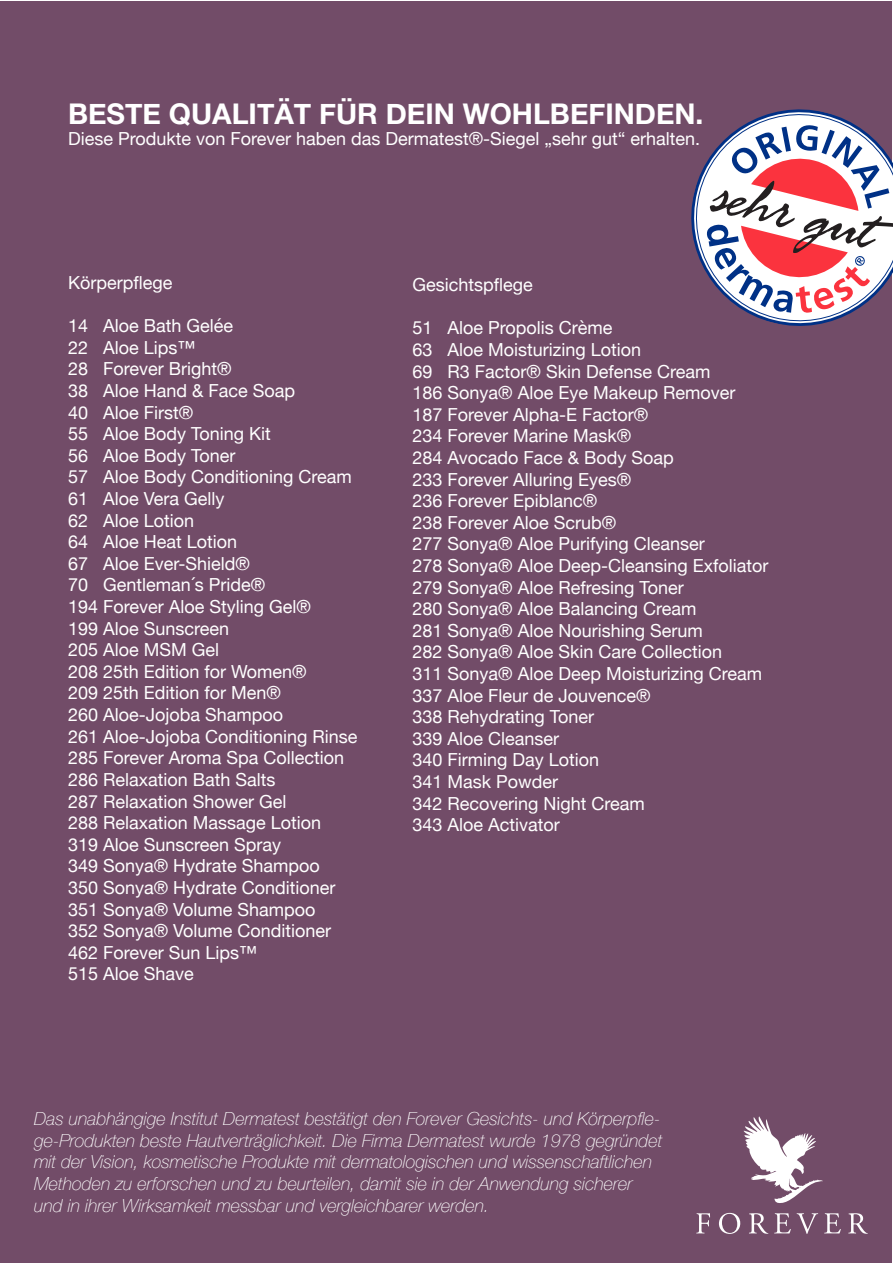
<style>
.page{position:relative;width:893px;height:1263px;background:#fff}
.page>*{position:absolute;margin:0;border:0;box-sizing:border-box;transform-origin:0 0}
.t1{font:700 28.5px "Helvetica Neue";color:#fff}
.t2{font:18px "Helvetica Neue";color:#fff}
.t3{font:italic 100 18px/21.6px "Helvetica Neue";color:#fff}
</style>
<div class="page">
<div style="left:1px;top:1px;width:891px;height:1261px;background:#724c68"></div>
<svg style="left:691px;top:109px;width:164px;height:217px"></svg>
<svg style="left:706px;top:125px;width:187px;height:188px;background:#c9a6b4"></svg>
<svg style="left:696px;top:1213px;width:14px;height:20px"></svg>
<svg style="left:719px;top:1213px;width:21px;height:21px"></svg>
<svg style="left:749px;top:1213px;width:19px;height:21px"></svg>
<svg style="left:774px;top:1213px;width:17px;height:20px"></svg>
<svg style="left:797px;top:1213px;width:21px;height:21px"></svg>
<svg style="left:824px;top:1213px;width:17px;height:20px"></svg>
<svg style="left:848px;top:1213px;width:20px;height:21px"></svg>
<svg style="left:743px;top:1116px;width:80px;height:87px"></svg>
<p class="t1" style="left:68px;top:91px;width:637px">BESTE QUALITÄT FÜR DEIN WOHLBEFINDEN.</p>
<p class="t2" style="left:68px;top:126px;width:634px">Diese Produkte von Forever haben das Dermatest®-Siegel „sehr gut“ erhalten.</p>
<p class="t2" style="left:68px;top:270px;width:106px">Körperpflege</p>
<p class="t2" style="left:68px;top:313px;width:167px">14 Aloe Bath Gelée</p>
<p class="t2" style="left:68px;top:334px;width:129px">22 Aloe Lips™</p>
<p class="t2" style="left:68px;top:356px;width:165px">28 Forever Bright®</p>
<p class="t2" style="left:68px;top:378px;width:229px">38 Aloe Hand &amp; Face Soap</p>
<p class="t2" style="left:68px;top:399px;width:127px">40 Aloe First®</p>
<p class="t2" style="left:68px;top:421px;width:204px">55 Aloe Body Toning Kit</p>
<p class="t2" style="left:68px;top:442px;width:169px">56 Aloe Body Toner</p>
<p class="t2" style="left:68px;top:464px;width:285px">57 Aloe Body Conditioning Cream</p>
<p class="t2" style="left:68px;top:486px;width:158px">61 Aloe Vera Gelly</p>
<p class="t2" style="left:68px;top:507px;width:128px">62 Aloe Lotion</p>
<p class="t2" style="left:68px;top:529px;width:171px">64 Aloe Heat Lotion</p>
<p class="t2" style="left:68px;top:550px;width:183px">67 Aloe Ever-Shield®</p>
<p class="t2" style="left:68px;top:572px;width:199px">70 Gentleman´s Pride®</p>
<p class="t2" style="left:68px;top:594px;width:244px">194 Forever Aloe Styling Gel®</p>
<p class="t2" style="left:68px;top:615px;width:163px">199 Aloe Sunscreen</p>
<p class="t2" style="left:68px;top:637px;width:153px">205 Aloe MSM Gel</p>
<p class="t2" style="left:68px;top:658px;width:240px">208 25th Edition for Women®</p>
<p class="t2" style="left:68px;top:680px;width:214px">209 25th Edition for Men®</p>
<p class="t2" style="left:68px;top:702px;width:217px">260 Aloe-Jojoba Shampoo</p>
<p class="t2" style="left:68px;top:723px;width:291px">261 Aloe-Jojoba Conditioning Rinse</p>
<p class="t2" style="left:68px;top:745px;width:278px">285 Forever Aroma Spa Collection</p>
<p class="t2" style="left:68px;top:766px;width:209px">286 Relaxation Bath Salts</p>
<p class="t2" style="left:68px;top:788px;width:220px">287 Relaxation Shower Gel</p>
<p class="t2" style="left:68px;top:810px;width:255px">288 Relaxation Massage Lotion</p>
<p class="t2" style="left:68px;top:831px;width:215px">319 Aloe Sunscreen Spray</p>
<p class="t2" style="left:68px;top:853px;width:253px">349 Sonya® Hydrate Shampoo</p>
<p class="t2" style="left:68px;top:874px;width:269px">350 Sonya® Hydrate Conditioner</p>
<p class="t2" style="left:68px;top:896px;width:249px">351 Sonya® Volume Shampoo</p>
<p class="t2" style="left:68px;top:918px;width:265px">352 Sonya® Volume Conditioner</p>
<p class="t2" style="left:68px;top:939px;width:190px">462 Forever Sun Lips™</p>
<p class="t2" style="left:68px;top:961px;width:127px">515 Aloe Shave</p>
<p class="t2" style="left:413px;top:272px;width:122px">Gesichtspflege</p>
<p class="t2" style="left:413px;top:315px;width:202px">51 Aloe Propolis Crème</p>
<p class="t2" style="left:413px;top:337px;width:230px">63 Aloe Moisturizing Lotion</p>
<p class="t2" style="left:413px;top:358px;width:299px">69 R3 Factor® Skin Defense Cream</p>
<p class="t2" style="left:413px;top:380px;width:324px">186 Sonya® Aloe Eye Makeup Remover</p>
<p class="t2" style="left:413px;top:401px;width:237px">187 Forever Alpha-E Factor®</p>
<p class="t2" style="left:413px;top:423px;width:220px">234 Forever Marine Mask®</p>
<p class="t2" style="left:413px;top:445px;width:263px">284 Avocado Face &amp; Body Soap</p>
<p class="t2" style="left:413px;top:466px;width:220px">233 Forever Alluring Eyes®</p>
<p class="t2" style="left:413px;top:488px;width:186px">236 Forever Epiblanc®</p>
<p class="t2" style="left:413px;top:509px;width:205px">238 Forever Aloe Scrub®</p>
<p class="t2" style="left:413px;top:531px;width:294px">277 Sonya® Aloe Purifying Cleanser</p>
<p class="t2" style="left:413px;top:553px;width:357px">278 Sonya® Aloe Deep-Cleansing Exfoliator</p>
<p class="t2" style="left:413px;top:574px;width:273px">279 Sonya® Aloe Refresing Toner</p>
<p class="t2" style="left:413px;top:596px;width:285px">280 Sonya® Aloe Balancing Cream</p>
<p class="t2" style="left:413px;top:617px;width:292px">281 Sonya® Aloe Nourishing Serum</p>
<p class="t2" style="left:413px;top:639px;width:311px">282 Sonya® Aloe Skin Care Collection</p>
<p class="t2" style="left:413px;top:661px;width:351px">311 Sonya® Aloe Deep Moisturizing Cream</p>
<p class="t2" style="left:413px;top:682px;width:240px">337 Aloe Fleur de Jouvence®</p>
<p class="t2" style="left:413px;top:704px;width:183px">338 Rehydrating Toner</p>
<p class="t2" style="left:413px;top:725px;width:148px">339 Aloe Cleanser</p>
<p class="t2" style="left:413px;top:747px;width:188px">340 Firming Day Lotion</p>
<p class="t2" style="left:413px;top:769px;width:147px">341 Mask Powder</p>
<p class="t2" style="left:413px;top:790px;width:234px">342 Recovering Night Cream</p>
<p class="t2" style="left:413px;top:812px;width:149px">343 Aloe Activator</p>
<p class="t3" style="left:34px;top:1107px;width:630px">Das unabhängige Institut Dermatest bestätigt den Forever Gesichts- und Körperpfle&shy;ge-Produkten beste Hautverträglichkeit. Die Firma Dermatest wurde 1978 gegründet mit der Vision, kosmetische Produkte mit dermatologischen und wissenschaftlichen Methoden zu erforschen und zu beurteilen, damit sie in der Anwendung sicherer und in ihrer Wirksamkeit messbar und vergleichbarer werden.</p>
</div>
